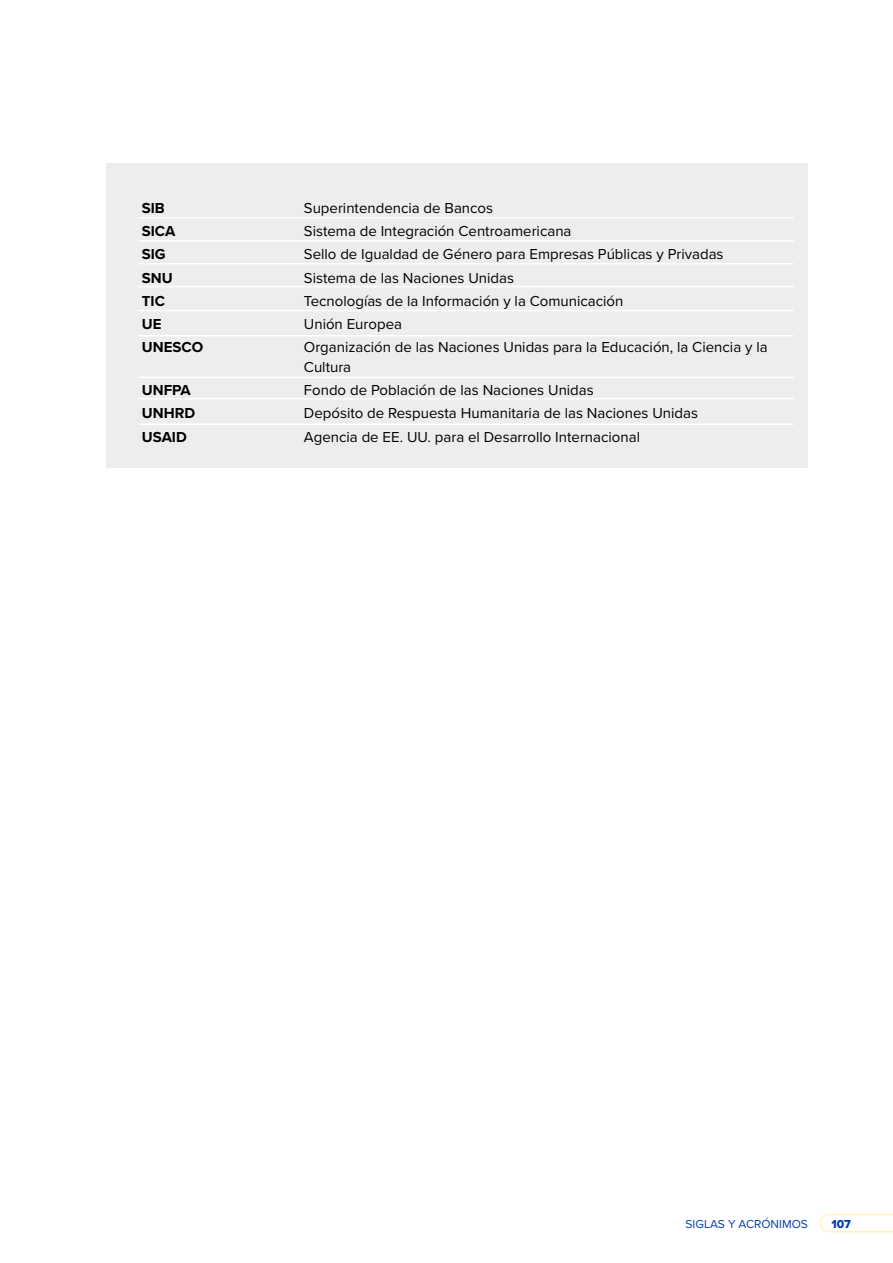
<style>
.page{position:relative;width:893px;height:1263px;background:#fff}
.page>*{position:absolute;margin:0;border:0;box-sizing:border-box;transform-origin:0 0}
.t1{font:15px/19.5px "Proxima Nova";color:#000}
.t2{font:700 15px "Proxima Nova";color:#000}
.t3{font:12px "Proxima Nova";color:#053daf}
.t4{font:12px "Proxima Nova Extrabld";color:#053daf}
</style>
<div class="page">
<svg style="left:819px;top:1213px;width:74px;height:20px"></svg>
<div style="left:106px;top:164px;width:702px;height:304px;background:#ecedee"></div>
<hr style="left:139px;top:398px;width:654px;height:1px;background:#fff">
<hr style="left:139px;top:217px;width:654px;height:2px;background:#fff">
<hr style="left:139px;top:240px;width:654px;height:1px;background:#fff">
<hr style="left:139px;top:263px;width:654px;height:1px;background:#fff">
<hr style="left:139px;top:286px;width:654px;height:1px;background:#fff">
<hr style="left:139px;top:376px;width:654px;height:2px;background:#fff">
<hr style="left:139px;top:310px;width:654px;height:1px;background:#fff">
<hr style="left:139px;top:335px;width:654px;height:1px;background:#fff">
<hr style="left:139px;top:423px;width:654px;height:2px;background:#fff">
<p class="t2" style="left:142px;top:197px;width:25px">SIB</p>
<p class="t1" style="left:304px;top:197px;width:191px">Superintendencia de Bancos</p>
<p class="t2" style="left:142px;top:220px;width:35px">SICA</p>
<p class="t1" style="left:304px;top:221px;width:269px">Sistema de Integración Centroamericana</p>
<p class="t2" style="left:142px;top:243px;width:25px">SIG</p>
<p class="t1" style="left:304px;top:244px;width:421px">Sello de Igualdad de Género para Empresas Públicas y Privadas</p>
<p class="t2" style="left:142px;top:266px;width:32px">SNU</p>
<p class="t1" style="left:304px;top:267px;width:212px">Sistema de las Naciones Unidas</p>
<p class="t2" style="left:142px;top:290px;width:25px">TIC</p>
<p class="t1" style="left:304px;top:290px;width:321px">Tecnologías de la Información y la Comunicación</p>
<p class="t2" style="left:142px;top:313px;width:21px">UE</p>
<p class="t1" style="left:304px;top:314px;width:100px">Unión Europea</p>
<p class="t2" style="left:142px;top:336px;width:63px">UNESCO</p>
<p class="t1" style="left:304px;top:337px;width:465px">Organización de las Naciones Unidas para la Educación, la Ciencia y la<br>Cultura</p>
<p class="t2" style="left:142px;top:379px;width:50px">UNFPA</p>
<p class="t1" style="left:304px;top:380px;width:291px">Fondo de Población de las Naciones Unidas</p>
<p class="t2" style="left:142px;top:402px;width:55px">UNHRD</p>
<p class="t1" style="left:304px;top:403px;width:396px">Depósito de Respuesta Humanitaria de las Naciones Unidas</p>
<p class="t2" style="left:142px;top:425px;width:46px">USAID</p>
<p class="t1" style="left:304px;top:426px;width:338px">Agencia de EE. UU. para el Desarrollo Internacional</p>
<p class="t3" style="left:686px;top:1215px;width:124px">SIGLAS Y ACRÓNIMOS</p>
<p class="t4" style="left:831px;top:1215px;width:21px">107</p>
</div>
